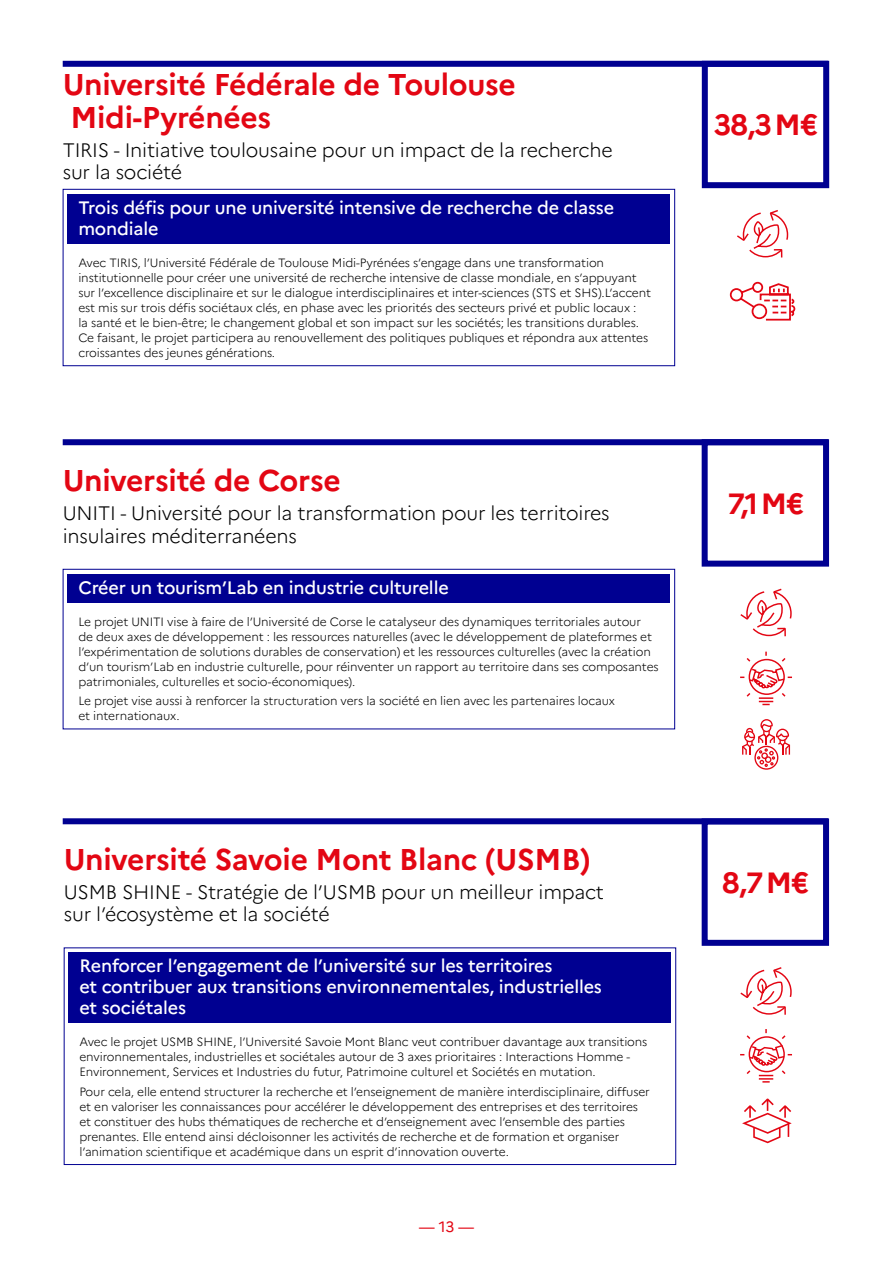
<style>
.page{position:relative;width:893px;height:1263px;background:#fff}
.page>*{position:absolute;margin:0;border:0;box-sizing:border-box;transform-origin:0 0}
.t1{font:700 30px/33px "Marianne";letter-spacing:-.01em;color:#e30613}
.t2{font:700 29.25px "Marianne";color:#e30613}
.t3{font:300 19.5px/22.5px "Marianne";letter-spacing:-.01em;color:#000}
.t4{font:500 18px/21px "Marianne";letter-spacing:-.01em;color:#fff}
.t5{font:15px "Marianne";color:#e30613}
.t6{font:300 12px/15px "Marianne";letter-spacing:-.01em;color:#000}
</style>
<div class="page">
<div style="left:69px;top:952px;width:602px;height:71px;background:#000091"></div>
<div style="left:64px;top:947px;width:612px;height:218px;border:1px solid #000091"></div>
<div style="left:68px;top:194px;width:602px;height:50px;background:#000091"></div>
<div style="left:63px;top:189px;width:612px;height:177px;border:1px solid #000091"></div>
<div style="left:68px;top:574px;width:602px;height:28px;background:#000091"></div>
<div style="left:63px;top:569px;width:612px;height:160px;border:1px solid #000091"></div>
<div style="left:63px;top:61px;width:765px;height:6px;background:#000091"></div>
<div style="left:63px;top:439px;width:765px;height:6px;background:#000091"></div>
<div style="left:63px;top:818px;width:765px;height:6px;background:#000091"></div>
<svg style="left:740px;top:588px;width:52px;height:49px"></svg>
<svg style="left:740px;top:967px;width:52px;height:48px"></svg>
<svg style="left:742px;top:1098px;width:50px;height:45px"></svg>
<div style="left:702px;top:61px;width:127px;height:127px;border:6px solid #000091"></div>
<div style="left:702px;top:439px;width:127px;height:128px;border:6px solid #000091"></div>
<div style="left:702px;top:818px;width:127px;height:128px;border:6px solid #000091"></div>
<svg style="left:740px;top:651px;width:52px;height:55px"></svg>
<svg style="left:740px;top:1029px;width:52px;height:54px"></svg>
<svg style="left:737px;top:210px;width:52px;height:48px"></svg>
<svg style="left:729px;top:281px;width:67px;height:40px"></svg>
<svg style="left:742px;top:719px;width:48px;height:51px"></svg>
<h1 class="t1" style="left:63px;top:68px;width:455px">Université Fédérale de Toulouse<br>Midi-Pyrénées</h1>
<h3 class="t3" style="left:63px;top:139px;width:552px">TIRIS - Initiative toulousaine pour un impact de la recherche sur la société</h3>
<h3 class="t4" style="left:78px;top:197px;width:537px">Trois défis pour une université intensive de recherche de classe mondiale</h3>
<p class="t6" style="left:78px;top:255px;width:574px">Avec TIRIS, l’Université Fédérale de Toulouse Midi-Pyrénées s’engage dans une transformation institutionnelle pour créer une université de recherche intensive de classe mondiale, en s’appuyant sur l’excellence disciplinaire et sur le dialogue interdisciplinaires et inter-sciences (STS et SHS).L’accent est mis sur trois défis sociétaux clés, en phase avec les priorités des secteurs privé et public locaux :<br>la santé et le bien-être; le changement global et son impact sur les sociétés; les transitions durables.<br>Ce faisant, le projet participera au renouvellement des politiques publiques et répondra aux attentes croissantes des jeunes générations.</p>
<h1 class="t1" style="left:63px;top:464px;width:280px">Université de Corse</h1>
<h3 class="t3" style="left:63px;top:502px;width:548px">UNITI - Université pour la transformation pour les territoires insulaires méditerranéens</h3>
<h3 class="t4" style="left:78px;top:577px;width:372px">Créer un tourism’Lab en industrie culturelle</h3>
<p class="t6" style="left:78px;top:614px;width:582px">Le projet UNITI vise à faire de l’Université de Corse le catalyseur des dynamiques territoriales autour de deux axes de développement : les ressources naturelles (avec le développement de plateformes et l’expérimentation de solutions durables de conservation) et les ressources culturelles (avec la création d’un tourism’Lab en industrie culturelle, pour réinventer un rapport au territoire dans ses composantes patrimoniales, culturelles et socio-économiques).</p>
<p class="t6" style="left:78px;top:693px;width:538px">Le projet vise aussi à renforcer la structuration vers la société en lien avec les partenaires locaux et internationaux.</p>
<h1 class="t1" style="left:64px;top:843px;width:528px">Université Savoie Mont Blanc (USMB)</h1>
<h3 class="t3" style="left:64px;top:881px;width:542px">USMB SHINE - Stratégie de l’USMB pour un meilleur impact sur l’écosystème et la société</h3>
<h3 class="t4" style="left:79px;top:955px;width:524px">Renforcer l’engagement de l’université sur les territoires<br>et contribuer aux transitions environnementales, industrielles et sociétales</h3>
<p class="t6" style="left:79px;top:1034px;width:570px">Avec le projet USMB SHINE, l’Université Savoie Mont Blanc veut contribuer davantage aux transitions environnementales, industrielles et sociétales autour de 3 axes prioritaires : Interactions Homme -<br>Environnement, Services et Industries du futur, Patrimoine culturel et Sociétés en mutation.</p>
<p class="t6" style="left:79px;top:1084px;width:572px">Pour cela, elle entend structurer la recherche et l’enseignement de manière interdisciplinaire, diffuser et en valoriser les connaissances pour accélérer le développement des entreprises et des territoires et constituer des hubs thématiques de recherche et d’enseignement avec l’ensemble des parties prenantes. Elle entend ainsi décloisonner les activités de recherche et de formation et organiser l’animation scientifique et académique dans un esprit d’innovation ouverte.</p>
<p class="t5" style="left:419px;top:1217px;width:57px">— 13 —</p>
<h2 class="t2" style="left:714px;top:107px;width:106px">38,3M€</h2>
<h2 class="t2" style="left:727px;top:486px;width:78px">7,1 M€</h2>
<h2 class="t2" style="left:722px;top:865px;width:88px">8,7M€</h2>
</div>
